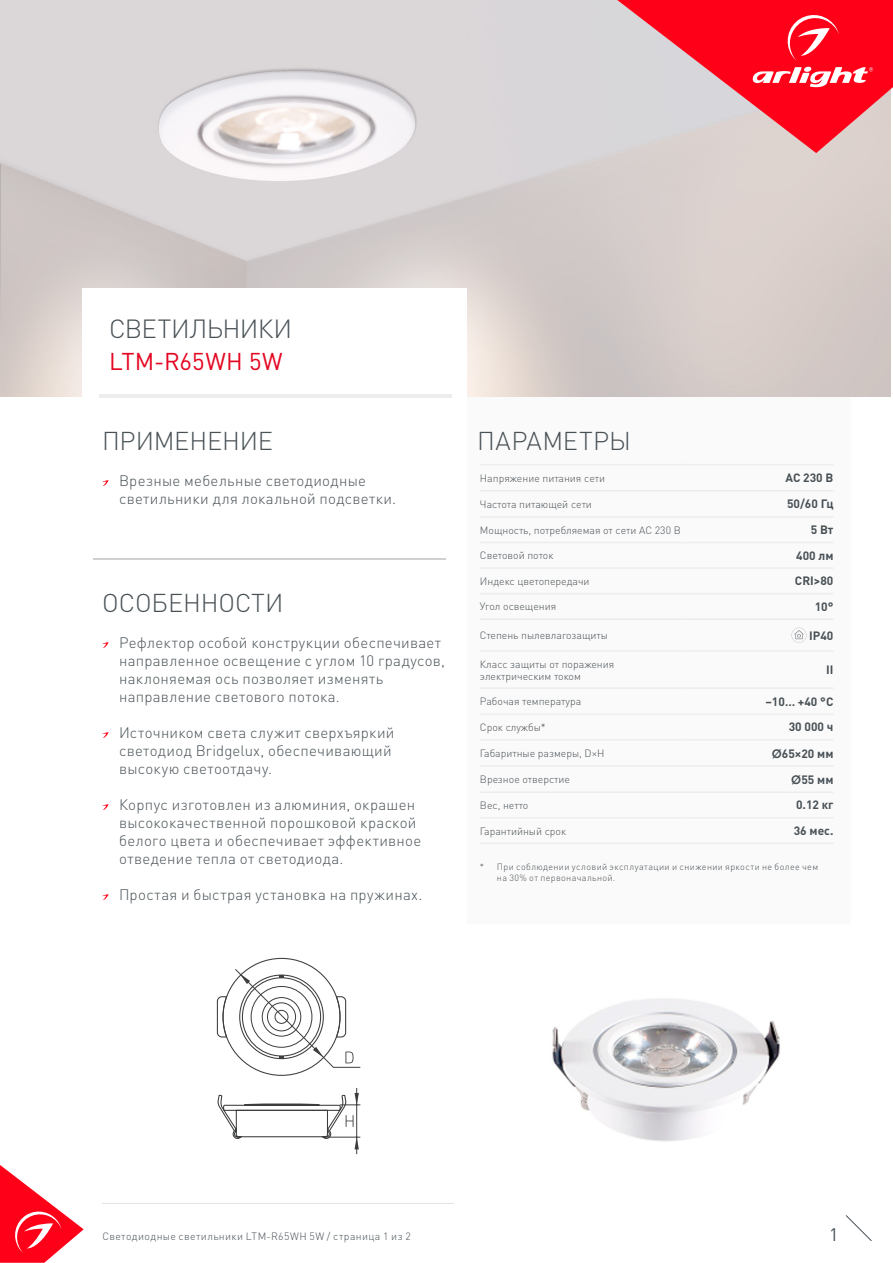
<style>
.page{position:relative;width:893px;height:1263px;background:#fff}
.page>*{position:absolute;margin:0;border:0;box-sizing:border-box;transform-origin:0 0}
.t1{font:300 25.95px "DIN Pro";letter-spacing:-.025em;color:#485156}
.t2{font:300 25.5px "DIN Pro";letter-spacing:-.005em;color:#485156}
.t3{font:300 25.5px "DIN Pro";letter-spacing:.015em;color:#485156}
.t4{font:24px "DIN Pro";letter-spacing:.005em;color:#e40521}
.t5{font:18px "DIN Pro";color:#485156}
.t6{font:300 15px/18px "DIN Pro";letter-spacing:.02em;color:#485156}
.t7{font:700 12px "DIN Pro";color:#485156}
.t8{font:300 10.5px/12px "DIN Pro";color:#485156}
.t9{font:300 10.5px "DIN Pro";letter-spacing:.04em;color:#485156}
.t10{font:300 9px/10.5px "DIN Pro";letter-spacing:.04em;color:#485156}
.s1{font-family:"Century Gothic"}
</style>
<div class="page">
<svg style="left:845px;top:1215px;width:27px;height:26px"></svg>
<hr style="left:102px;top:1203px;width:352px;height:1px;background:#e3e3e3">
<div style="left:467px;top:397px;width:383px;height:527px;background:#fbfafa"></div>
<hr style="left:480px;top:464px;width:206px;height:1px;background:#ededed">
<hr style="left:686px;top:464px;width:147px;height:1px;background:#ededed">
<hr style="left:480px;top:490px;width:206px;height:1px;background:#ededed">
<hr style="left:686px;top:490px;width:147px;height:1px;background:#ededed">
<hr style="left:480px;top:516px;width:206px;height:2px;background:#ededed">
<hr style="left:686px;top:516px;width:147px;height:2px;background:#ededed">
<hr style="left:480px;top:542px;width:206px;height:1px;background:#ededed">
<hr style="left:686px;top:542px;width:147px;height:1px;background:#ededed">
<hr style="left:480px;top:567px;width:206px;height:2px;background:#ededed">
<hr style="left:686px;top:567px;width:147px;height:2px;background:#ededed">
<hr style="left:480px;top:593px;width:206px;height:1px;background:#ededed">
<hr style="left:686px;top:593px;width:147px;height:1px;background:#ededed">
<hr style="left:480px;top:650px;width:206px;height:2px;background:#ededed">
<hr style="left:686px;top:650px;width:147px;height:2px;background:#ededed">
<hr style="left:480px;top:739px;width:206px;height:2px;background:#ededed">
<hr style="left:686px;top:739px;width:147px;height:2px;background:#ededed">
<hr style="left:480px;top:765px;width:206px;height:2px;background:#ededed">
<hr style="left:686px;top:765px;width:147px;height:2px;background:#ededed">
<hr style="left:480px;top:618px;width:206px;height:2px;background:#ededed">
<hr style="left:686px;top:618px;width:147px;height:2px;background:#ededed">
<hr style="left:480px;top:687px;width:206px;height:2px;background:#ededed">
<hr style="left:686px;top:687px;width:147px;height:2px;background:#ededed">
<hr style="left:480px;top:713px;width:206px;height:2px;background:#ededed">
<hr style="left:686px;top:713px;width:147px;height:2px;background:#ededed">
<hr style="left:480px;top:791px;width:206px;height:2px;background:#ededed">
<hr style="left:686px;top:791px;width:147px;height:2px;background:#ededed">
<hr style="left:480px;top:817px;width:206px;height:1px;background:#ededed">
<hr style="left:686px;top:817px;width:147px;height:1px;background:#ededed">
<hr style="left:480px;top:842px;width:206px;height:2px;background:#ededed">
<hr style="left:686px;top:842px;width:147px;height:2px;background:#ededed">
<svg style="left:791px;top:628px;width:15px;height:15px"></svg>
<svg style="left:102px;top:480px;width:7px;height:6px"></svg>
<svg style="left:102px;top:642px;width:7px;height:6px"></svg>
<svg style="left:102px;top:732px;width:7px;height:6px"></svg>
<svg style="left:102px;top:804px;width:7px;height:6px"></svg>
<svg style="left:102px;top:894px;width:7px;height:6px"></svg>
<hr style="left:99px;top:394px;width:352px;height:3px;background:#ededed">
<hr style="left:94px;top:559px;width:352px;height:1px;background:#d0d0d0">
<img style="left:552px;top:999px;width:228px;height:143px">
<svg style="left:216px;top:957px;width:145px;height:197px"></svg>
<svg style="left:617px;top:0;width:276px;height:153px;background:#ee6270"></svg>
<svg style="left:0;top:1165px;width:84px;height:98px"></svg>
<h1 class="t1" style="left:109px;top:311px;width:185px">СВЕТИЛЬНИКИ</h1>
<h3 class="t4" style="left:109px;top:345px;width:175px">LTM-R65WH 5W</h3>
<h2 class="t2" style="left:102px;top:423px;width:172px">ПРИМЕНЕНИЕ</h2>
<p class="t6" style="left:119px;top:471px;width:279px">Врезные мебельные светодиодные светильники для локальной подсветки.</p>
<h2 class="t2" style="left:102px;top:585px;width:183px">ОСОБЕННОСТИ</h2>
<p class="t6" style="left:119px;top:633px;width:327px">Рефлектор особой конструкции обеспечивает направленное освещение с углом 10 градусов, наклоняемая ось позволяет изменять направление светового потока.</p>
<p class="t6" style="left:119px;top:723px;width:277px">Источником света служит сверхъяркий светодиод Bridgelux, обеспечивающий высокую светоотдачу.</p>
<p class="t6" style="left:119px;top:795px;width:304px">Корпус изготовлен из алюминия, окрашен высококачественной порошковой краской белого цвета и обеспечивает эффективное отведение тепла от светодиода.</p>
<p class="t6" style="left:119px;top:885px;width:305px">Простая и быстрая установка на пружинах.</p>
<h2 class="t3" style="left:477px;top:423px;width:155px">ПАРАМЕТРЫ</h2>
<p class="t8" style="left:480px;top:471px;width:127px">Напряжение питания сети</p>
<p class="t7" style="left:785px;top:470px;width:49px">АС 230 B</p>
<p class="t8" style="left:480px;top:498px;width:114px">Частота питающей сети</p>
<p class="t7" style="left:787px;top:496px;width:48px">50/60 Гц</p>
<p class="t8" style="left:480px;top:523px;width:202px">Мощность, потребляемая от сети АС 230 В</p>
<p class="t7" style="left:811px;top:521px;width:24px">5 Вт</p>
<p class="t8" style="left:480px;top:549px;width:75px">Световой поток</p>
<p class="t7" style="left:796px;top:547px;width:39px">400 лм</p>
<p class="t8" style="left:480px;top:575px;width:111px">Индекс цветопередачи</p>
<p class="t7" style="left:795px;top:573px;width:40px">CRI&gt;80</p>
<p class="t8" style="left:480px;top:600px;width:78px">Угол освещения</p>
<p class="t7" style="left:815px;top:598px;width:20px">10°</p>
<p class="t8" style="left:480px;top:629px;width:130px">Степень пылевлагозащиты</p>
<p class="t7" style="left:809px;top:627px;width:26px">IP40</p>
<p class="t8" style="left:480px;top:657px;width:136px">Класс защиты от поражения электрическим током</p>
<p class="t7" style="left:826px;top:661px;width:9px">II</p>
<p class="t8" style="left:480px;top:695px;width:103px">Рабочая температура</p>
<p class="t7" style="left:765px;top:693px;width:69px">–10… +40 °C</p>
<p class="t8" style="left:480px;top:721px;width:67px">Срок службы*</p>
<p class="t7" style="left:789px;top:719px;width:46px">30 000 ч</p>
<p class="t8" style="left:480px;top:747px;width:126px">Габаритные размеры, D×H</p>
<p class="t7" style="left:772px;top:745px;width:63px"><span class="s1">Ø</span>65×20 мм</p>
<p class="t8" style="left:480px;top:773px;width:91px">Врезное отверстие</p>
<p class="t7" style="left:791px;top:771px;width:44px"><span class="s1">Ø</span>55 мм</p>
<p class="t8" style="left:480px;top:799px;width:50px">Вес, нетто</p>
<p class="t7" style="left:796px;top:797px;width:39px">0.12 кг</p>
<p class="t8" style="left:480px;top:824px;width:88px">Гарантийный срок</p>
<p class="t7" style="left:794px;top:822px;width:41px">36 мес.</p>
<p class="t10" style="left:497px;top:861px;width:323px;text-indent:-17px">* При соблюдении условий эксплуатации и снижении яркости не более чем на 30% от первоначальной.</p>
<p class="t9" style="left:102px;top:1229px;width:310px">Светодиодные светильники LTM-R65WH 5W / страница 1 из 2</p>
<p class="t5" style="left:829px;top:1222px;width:11px">1</p>
</div>
